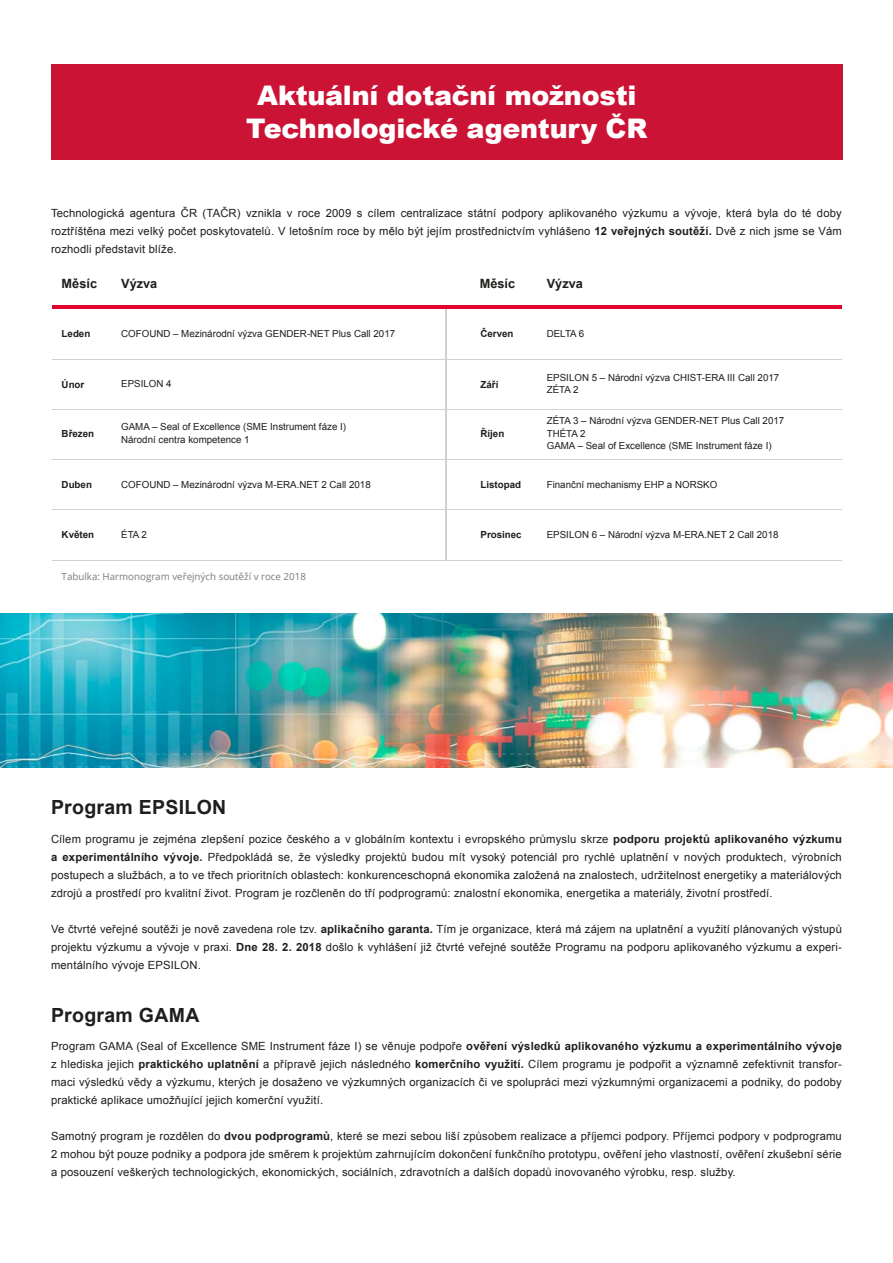
<style>
.page{position:relative;width:893px;height:1263px;background:#fff}
.page>*{position:absolute;margin:0;border:0;box-sizing:border-box;transform-origin:0 0}
.t1{font:900 27px/33px "Arial";letter-spacing:-.01em;color:#fff;text-align:center}
.t2{font:700 19.5px "Arial";letter-spacing:.015em;color:#1f1e1c}
.t3{font:700 12.75px "Arial";color:#1e1e1c}
.t4{font:11.25px/18px "Arial";letter-spacing:.015em;color:#1e1e1c;text-align:justify}
.t5{font:9.75px/12.5px "Arial";color:#1e1e1c}
.t6{font:700 9.75px "Arial";color:#1e1e1c}
.t7{font:9.75px "Open Sans";color:#7c7b7b}
.s1{font-weight:700}
</style>
<div class="page">
<img style="left:0;top:613px;width:893px;height:154px">
<hr style="left:52px;top:306px;width:789px;height:3px;background:#e4032e">
<hr style="left:52px;top:359px;width:789px;height:1px;background:#d1d1d1">
<hr style="left:52px;top:560px;width:789px;height:1px;background:#d1d1d1">
<hr style="left:52px;top:409px;width:789px;height:1px;background:#d1d1d1">
<hr style="left:52px;top:459px;width:789px;height:1px;background:#d1d1d1">
<hr style="left:52px;top:509px;width:789px;height:1px;background:#d1d1d1">
<hr style="left:446px;top:309px;width:1px;height:251px;background:#cfcfd0">
<div style="left:51px;top:64px;width:792px;height:95px;background:#cb1335"></div>
<h1 class="t1" style="left:246px;top:78px;width:403px">Aktuální dotační možnosti<br>Technologické agentury ČR</h1>
<p class="t4" style="left:51px;top:204px;width:792px">Technologická agentura ČR (TAČR) vznikla v roce 2009 s cílem centralizace státní podpory aplikovaného výzkumu a vývoje, která byla do té doby roztříštěna mezi velký počet poskytovatelů. V letošním roce by mělo být jejím prostřednictvím vyhlášeno <span class="s1">12 veřejných soutěží.</span> Dvě z nich jsme se Vám rozhodli představit blíže.</p>
<p class="t3" style="left:62px;top:275px;width:37px">Měsíc</p>
<p class="t3" style="left:480px;top:275px;width:37px">Měsíc</p>
<p class="t3" style="left:121px;top:275px;width:38px">Výzva</p>
<p class="t3" style="left:547px;top:275px;width:38px">Výzva</p>
<p class="t5" style="left:121px;top:327px;width:275px">COFOUND – Mezinárodní výzva GENDER-NET Plus Call 2017</p>
<p class="t5" style="left:547px;top:327px;width:39px">DELTA 6</p>
<p class="t6" style="left:62px;top:327px;width:30px">Leden</p>
<p class="t6" style="left:480px;top:327px;width:35px">Červen</p>
<p class="t5" style="left:121px;top:377px;width:52px">EPSILON 4</p>
<p class="t5" style="left:547px;top:372px;width:234px;line-height:11.7px">EPSILON 5 – Národní výzva CHIST-ERA III Call 2017<br>ZÉTA 2</p>
<p class="t6" style="left:62px;top:378px;width:24px">Únor</p>
<p class="t6" style="left:480px;top:378px;width:19px">Září</p>
<p class="t5" style="left:121px;top:421px;width:226px">GAMA – Seal of Excellence (SME Instrument fáze I)<br>Národní centra kompetence 1</p>
<p class="t5" style="left:547px;top:415px;width:239px">ZÉTA 3 – Národní výzva GENDER-NET Plus Call 2017<br>THÉTA 2<br>GAMA – Seal of Excellence (SME Instrument fáze I)</p>
<p class="t6" style="left:62px;top:427px;width:34px">Březen</p>
<p class="t6" style="left:480px;top:427px;width:25px">Říjen</p>
<p class="t5" style="left:121px;top:478px;width:251px">COFOUND – Mezinárodní výzva M-ERA.NET 2 Call 2018</p>
<p class="t5" style="left:547px;top:478px;width:172px">Finanční mechanismy EHP a NORSKO</p>
<p class="t5" style="left:121px;top:529px;width:27px">ÉTA 2</p>
<p class="t5" style="left:547px;top:529px;width:233px">EPSILON 6 – Národní výzva M-ERA.NET 2 Call 2018</p>
<p class="t6" style="left:62px;top:478px;width:32px">Duben</p>
<p class="t6" style="left:480px;top:478px;width:42px">Listopad</p>
<p class="t6" style="left:62px;top:528px;width:34px">Květen</p>
<p class="t6" style="left:480px;top:528px;width:43px">Prosinec</p>
<p class="t7" style="left:62px;top:570px;width:246px">Tabulka: Harmonogram veřejných soutěží v roce 2018</p>
<h2 class="t2" style="left:51px;top:794px;width:177px">Program EPSILON</h2>
<p class="t4" style="left:51px;top:830px;width:792px">Cílem programu je zejména zlepšení pozice českého a v globálním kontextu i evropského průmyslu skrze <span class="s1">podporu projektů aplikovaného výzkumu a experimentálního vývoje.</span> Předpokládá se, že výsledky projektů budou mít vysoký potenciál pro rychlé uplatnění v nových produktech, výrobních postupech a službách, a to ve třech prioritních oblastech: konkurenceschopná ekonomika založená na znalostech, udržitelnost energetiky a materiálových zdrojů a prostředí pro kvalitní život. Program je rozčleněn do tří podprogramů: znalostní ekonomika, energetika a materiály, životní prostředí.</p>
<p class="t4" style="left:51px;top:920px;width:792px">Ve čtvrté veřejné soutěži je nově zavedena role tzv. <span class="s1">aplikačního garanta.</span> Tím je organizace, která má zájem na uplatnění a využití plánovaných výstupů projektu výzkumu a vývoje v praxi. <span class="s1">Dne 28. 2. 2018</span> došlo k vyhlášení již čtvrté veřejné soutěže Programu na podporu aplikovaného výzkumu a experi&shy;mentálního vývoje EPSILON.</p>
<h2 class="t2" style="left:51px;top:1002px;width:150px">Program GAMA</h2>
<p class="t4" style="left:51px;top:1037px;width:792px">Program GAMA (Seal of Excellence SME Instrument fáze I) se věnuje podpoře <span class="s1">ověření výsledků aplikovaného výzkumu a experimentálního vývoje </span>z hlediska jejich <span class="s1">praktického uplatnění</span> a přípravě jejich následného <span class="s1">komerčního využití.</span> Cílem programu je podpořit a významně zefektivnit transfor&shy;maci výsledků vědy a výzkumu, kterých je dosaženo ve výzkumných organizacích či ve spolupráci mezi výzkumnými organizacemi a podniky, do podoby praktické aplikace umožňující jejich komerční využití.</p>
<p class="t4" style="left:51px;top:1127px;width:792px">Samotný program je rozdělen do <span class="s1">dvou podprogramů</span>, které se mezi sebou liší způsobem realizace a příjemci podpory. Příjemci podpory v podprogramu 2 mohou být pouze podniky a podpora jde směrem k projektům zahrnujícím dokončení funkčního prototypu, ověření jeho vlastností, ověření zkušební série a posouzení veškerých technologických, ekonomických, sociálních, zdravotních a dalších dopadů inovovaného výrobku, resp. služby.</p>
</div>
